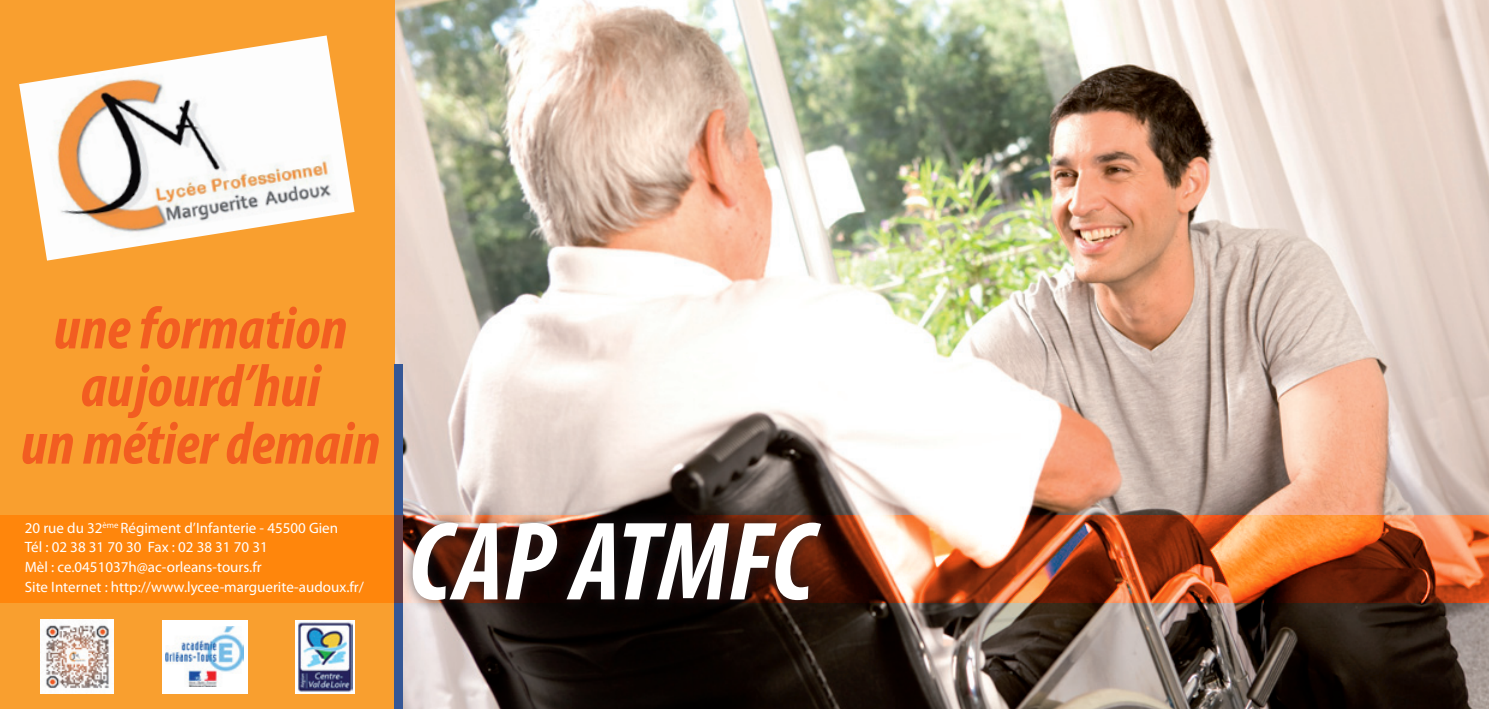
<style>
.page{position:relative;width:1489px;height:709px;background:#fff}
.page>*{position:absolute;margin:0;border:0;box-sizing:border-box;transform-origin:0 0}
.t1{font:italic 700 condensed 112.75px "Myriad Pro";color:#fff}
.t2{font:italic 700 condensed 60.5px/57.5px "Myriad Pro";color:#f25d21;text-align:center}
.t3{font:15px/19.8px "Myriad Pro";color:#fff}
</style>
<div class="page">
<img style="left:394px;top:0;width:1094px;height:709px">
<div style="left:0;top:0;width:394px;height:709px;background:#f99f2f"></div>
<div style="left:394px;top:364px;width:9px;height:345px;background:#355796"></div>
<img style="left:19px;top:35px;width:335px;height:225px">
<svg style="left:0;top:514px;width:1488px;height:88px;background:#d0702a"></svg>
<div style="left:399px;top:508px;width:434px;height:105px;background:#231f20;opacity:.75"></div>
<img style="left:41px;top:619px;width:73px;height:74px">
<div style="left:162px;top:619px;width:85px;height:74px;background:#fff"></div>
<img style="left:165px;top:626px;width:79px;height:61px">
<svg style="left:295px;top:620px;width:59px;height:73px"></svg>
<img style="left:297px;top:621px;width:55px;height:71px">
<h2 class="t2" style="left:21px;top:298px;width:361px">une formation aujourd’hui<br>un métier demain</h2>
<p class="t3" style="left:25px;top:517px;width:340px">20 rue du 32<sup>ème</sup> Régiment d’Infanterie - 45500 Gien<br>Tél : 02 38 31 70 30 Fax : 02 38 31 70 31<br>Mèl : ce.0451037h@ac-orleans-tours.fr<br>Site Internet : http://www.lycee-marguerite-audoux.fr/</p>
<h1 class="t1" style="left:408px;top:491px;width:407px">CAP ATMFC</h1>
</div>
